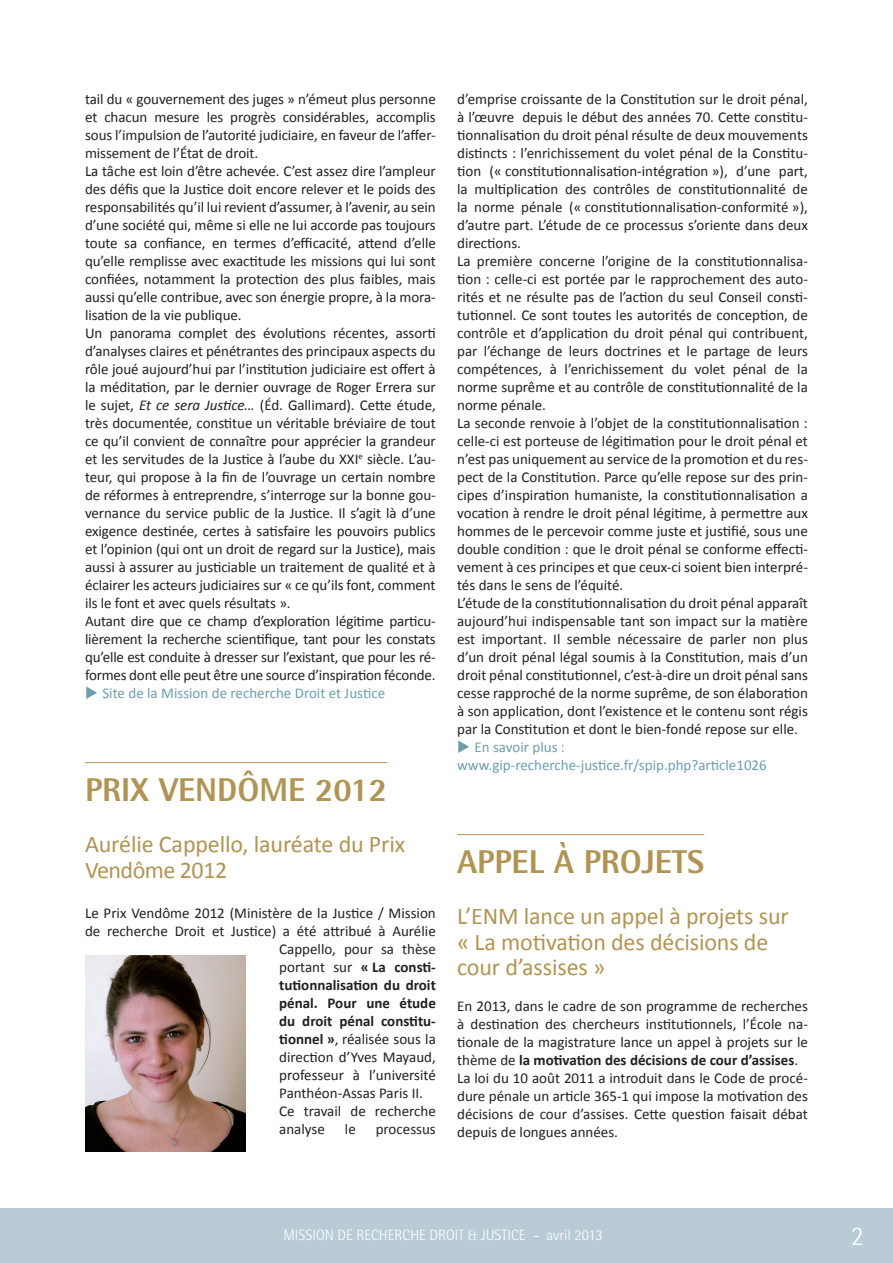
<style>
.page{position:relative;width:893px;height:1263px;background:#fff}
.page>*{position:absolute;margin:0;border:0;box-sizing:border-box;transform-origin:0 0}
.t1{font:800 33px "Rotis Semi Sans Std";color:#b09454}
.t2{font:300 27px "Rotis Semi Sans Std";color:#fff}
.t3{font:24px/25.5px "Calibri";letter-spacing:-.005em;color:#b09454}
.t4{font:15px/18px "Calibri";letter-spacing:-.005em;color:#231f20}
.t5{font:15px/18px "Calibri";color:#6d9daf}
.t6{font:700 15px "Calibri";color:#231f20}
.t7{font:300 15px "Rotis Semi Sans Std";color:#fff}
.s1{font-style:italic}
.s2{font-weight:700}
.s3{color:#6c9daf}
</style>
<div class="page">
<div style="left:0;top:1209px;width:893px;height:54px;background:#b9ccd6"></div>
<hr style="left:85px;top:762px;width:302px;height:1px;background:#b09454">
<hr style="left:457px;top:834px;width:247px;height:1px;background:#b09454">
<img style="left:85px;top:955px;width:160px;height:197px">
<p class="t4" style="left:85px;top:90px;width:352px">tail du « gouvernement des juges » n’émeut plus personne et chacun mesure les progrès considérables, accomplis sous l’impulsion de l’autorité judiciaire, en faveur de l’affer&shy;missement de l’État de droit.<br>La tâche est loin d’être achevée. C’est assez dire l’ampleur des défis que la Justice doit encore relever et le poids des responsabilités qu’il lui revient d’assumer, à l’avenir, au sein d’une société qui, même si elle ne lui accorde pas toujours toute sa confiance, en termes d’efficacité, attend d’elle qu’elle remplisse avec exactitude les missions qui lui sont confiées, notamment la protection des plus faibles, mais aussi qu’elle contribue, avec son énergie propre, à la mora&shy;lisation de la vie publique.<br>Un panorama complet des évolutions récentes, assorti d’analyses claires et pénétrantes des principaux aspects du rôle joué aujourd’hui par l’institution judiciaire est offert à la méditation, par le dernier ouvrage de Roger Errera sur le sujet, <span class="s1">Et ce sera Justice…</span> (Éd. Gallimard). Cette étude, très documentée, constitue un véritable bréviaire de tout ce qu’il convient de connaître pour apprécier la grandeur et les servitudes de la Justice à l’aube du XXI<sup>e</sup> siècle. L’au&shy;teur, qui propose à la fin de l’ouvrage un certain nombre de réformes à entreprendre, s’interroge sur la bonne gou&shy;vernance du service public de la Justice. Il s’agit là d’une exigence destinée, certes à satisfaire les pouvoirs publics et l’opinion (qui ont un droit de regard sur la Justice), mais aussi à assurer au justiciable un traitement de qualité et à éclairer les acteurs judiciaires sur « ce qu’ils font, comment ils le font et avec quels résultats ».<br>Autant dire que ce champ d’exploration légitime particu&shy;lièrement la recherche scientifique, tant pour les constats qu’elle est conduite à dresser sur l’existant, que pour les ré&shy;formes dont elle peut être une source d’inspiration féconde.</p>
<p class="t5" style="left:85px;top:684px;width:302px">◆ Site de la Mission de recherche Droit et Justice</p>
<h1 class="t1" style="left:85px;top:769px;width:304px">PRIX VENDÔME 2012</h1>
<h3 class="t3" style="left:85px;top:830px;width:322px">Aurélie Cappello, lauréate du Prix<br>Vendôme 2012</h3>
<p class="t4" style="left:85px;top:903px;width:352px">Le Prix Vendôme 2012 (Ministère de la Justice / Mission</p>
<p class="t4" style="left:85px;top:921px;width:352px">de recherche Droit et Justice) a été attribué à Aurélie</p>
<p class="t4" style="left:279px;top:939px;width:158px">Cappello, pour sa thèse</p>
<p class="t4" style="left:279px;top:957px;width:158px">portant sur <span class="s2">« La consti-</span></p>
<p class="t6" style="left:279px;top:976px;width:158px">tutionnalisation du droit</p>
<p class="t6" style="left:279px;top:994px;width:158px">pénal. Pour une étude</p>
<p class="t6" style="left:279px;top:1012px;width:158px">du droit pénal constitu-</p>
<p class="t4" style="left:279px;top:1029px;width:158px"><span class="s2">tionnel »</span>, réalisée sous la</p>
<p class="t4" style="left:279px;top:1047px;width:158px">direction d’Yves Mayaud,</p>
<p class="t4" style="left:279px;top:1065px;width:158px">professeur à l’université</p>
<p class="t4" style="left:279px;top:1083px;width:145px">Panthéon-Assas Paris II.</p>
<p class="t4" style="left:279px;top:1101px;width:158px">Ce travail de recherche</p>
<p class="t4" style="left:279px;top:1119px;width:47px">analyse</p>
<p class="t4" style="left:345px;top:1119px;width:12px">le</p>
<p class="t4" style="left:376px;top:1119px;width:62px">processus</p>
<p class="t4" style="left:457px;top:90px;width:352px">d’emprise croissante de la Constitution sur le droit pénal, à l’œuvre depuis le début des années 70. Cette constitu&shy;tionnalisation du droit pénal résulte de deux mouvements distincts : l’enrichissement du volet pénal de la Constitu&shy;tion (« constitutionnalisation-intégration »), d’une part, la multiplication des contrôles de constitutionnalité de la norme pénale (« constitutionnalisation-conformité »), d’autre part. L’étude de ce processus s’oriente dans deux directions.<br>La première concerne l’origine de la constitutionnalisa&shy;tion : celle-ci est portée par le rapprochement des auto&shy;rités et ne résulte pas de l’action du seul Conseil consti&shy;tutionnel. Ce sont toutes les autorités de conception, de contrôle et d’application du droit pénal qui contribuent, par l’échange de leurs doctrines et le partage de leurs compétences, à l’enrichissement du volet pénal de la norme suprême et au contrôle de constitutionnalité de la norme pénale.<br>La seconde renvoie à l’objet de la constitutionnalisation : celle-ci est porteuse de légitimation pour le droit pénal et n’est pas uniquement au service de la promotion et du res&shy;pect de la Constitution. Parce qu’elle repose sur des prin&shy;cipes d’inspiration humaniste, la constitutionnalisation a vocation à rendre le droit pénal légitime, à permettre aux hommes de le percevoir comme juste et justifié, sous une double condition : que le droit pénal se conforme effecti&shy;vement à ces principes et que ceux-ci soient bien interpré&shy;tés dans le sens de l’équité.<br>L’étude de la constitutionnalisation du droit pénal apparaît aujourd’hui indispensable tant son impact sur la matière est important. Il semble nécessaire de parler non plus d’un droit pénal légal soumis à la Constitution, mais d’un droit pénal constitutionnel, c’est-à-dire un droit pénal sans cesse rapproché de la norme suprême, de son élaboration à son application, dont l’existence et le contenu sont régis par la Constitution et dont le bien-fondé repose sur elle.</p>
<p class="t5" style="left:457px;top:738px;width:311px"><span class="s3">◆</span> En savoir plus : www.gip-recherche-justice.fr/spip.php?article1026</p>
<h1 class="t1" style="left:457px;top:841px;width:249px">APPEL À PROJETS</h1>
<h3 class="t3" style="left:457px;top:902px;width:333px">L’ENM lance un appel à projets sur « La motivation des décisions de cour d’assises »</h3>
<p class="t4" style="left:457px;top:996px;width:352px">En 2013, dans le cadre de son programme de recherches à destination des chercheurs institutionnels, l’École na&shy;tionale de la magistrature lance un appel à projets sur le thème de <span class="s2">la motivation des décisions de cour d’assises</span>.<br>La loi du 10 août 2011 a introduit dans le Code de procé&shy;dure pénale un article 365-1 qui impose la motivation des décisions de cour d’assises. Cette question faisait débat depuis de longues années.</p>
<p class="t7" style="left:284px;top:1226px;width:321px">MISSION DE RECHERCHE DROIT &amp; JUSTICE – avril 2013</p>
<h2 class="t2" style="left:851px;top:1220px;width:15px">2</h2>
</div>
